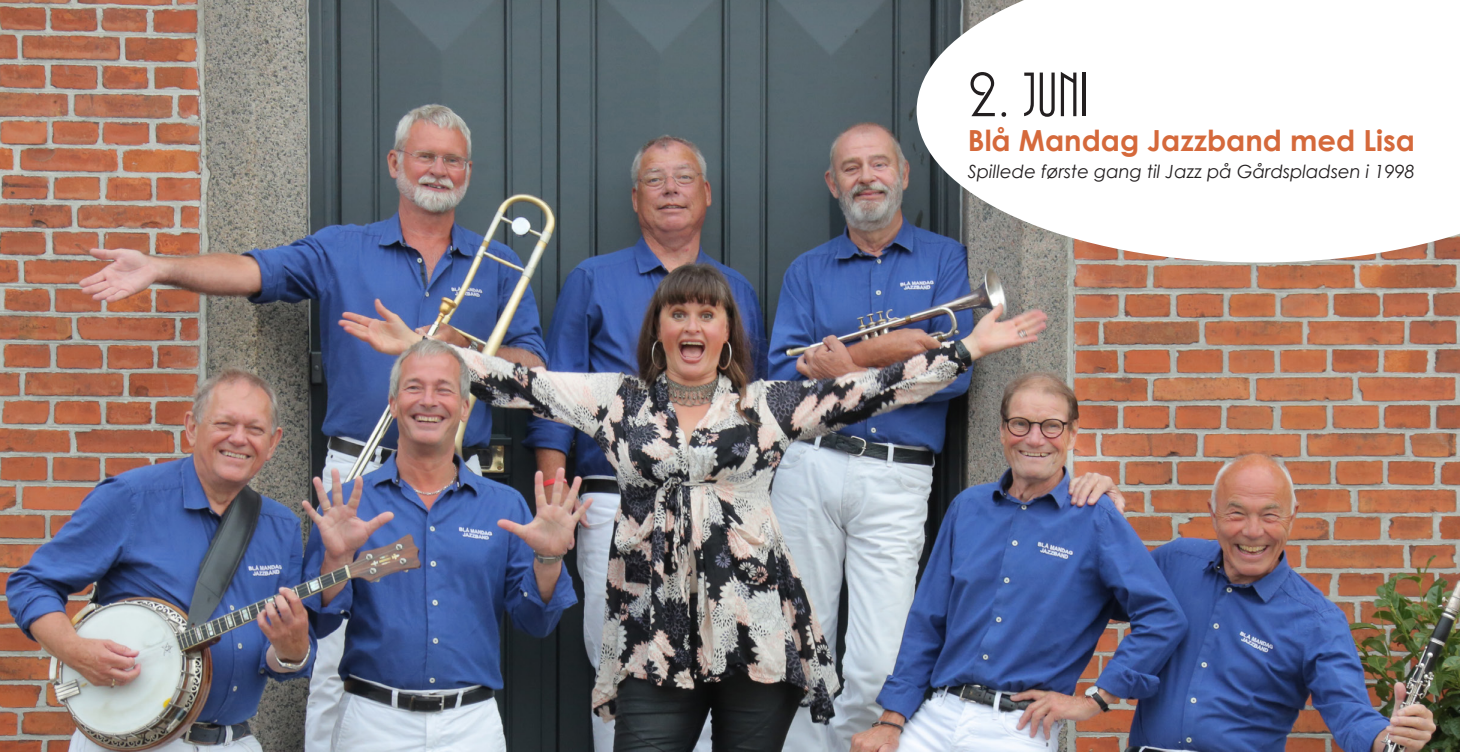
<style>
.page{position:relative;width:1460px;height:752px;background:#fff}
.page>*{position:absolute;margin:0;border:0;box-sizing:border-box;transform-origin:0 0}
.t1{font:65.25px "ARBONNIE";color:#231f20}
.t2{font:700 29px "Century Gothic";color:#d5693b}
.t3{font:italic 18.25px "Century Gothic";color:#231f20}
</style>
<div class="page">
<img style="left:0;top:0;width:1460px;height:751px">
<svg style="left:917px;top:0;width:543px;height:262px"></svg>
<p class="t1" style="left:968px;top:62px;width:123px">2. Juni</p>
<p class="t2" style="left:968px;top:118px;width:449px">Blå Mandag Jazzband med Lisa</p>
<p class="t3" style="left:968px;top:158px;width:448px">Spillede første gang til Jazz på Gårdspladsen i 1998</p>
</div>
